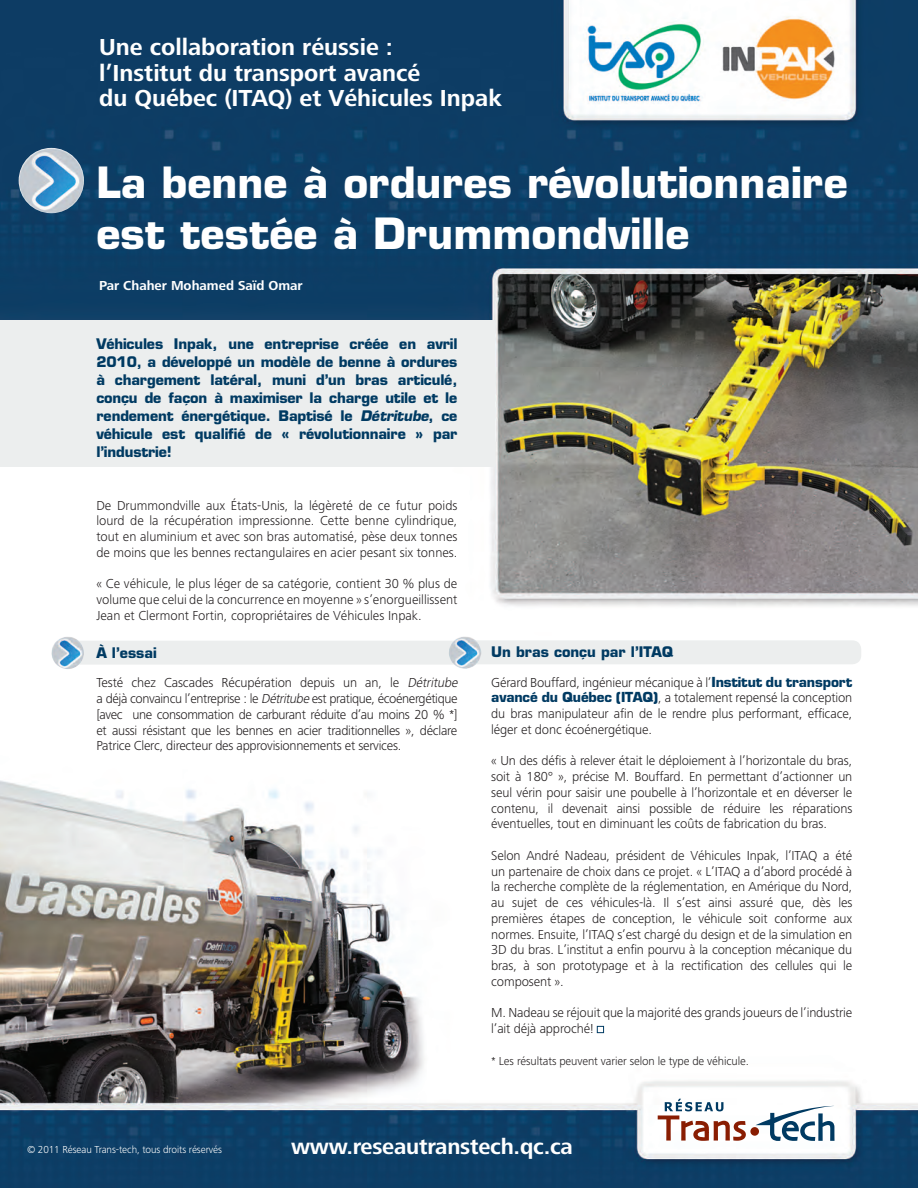
<style>
.page{position:relative;width:918px;height:1188px;background:#fff}
.page>*{position:absolute;margin:0;border:0;box-sizing:border-box;transform-origin:0 0}
.t1{font:700 42px/51px "Eurostile";color:#fff}
.t2{font:700 24px/25.5px "Frutiger Next LT";color:#fff}
.t3{font:700 22.5px "Frutiger Next LT";letter-spacing:-.01em;color:#fff}
.t4{font:700 14.25px/18px "Eurostile";letter-spacing:-.01em;color:#003a62;text-align:justify}
.t5{font:300 13.5px/15.8px "Frutiger Next LT";letter-spacing:-.01em;color:#231f20;text-align:justify}
.t6{font:700 13.5px "Frutiger Next LT";color:#fff}
.t7{font:300 12px "Frutiger Next LT";letter-spacing:-.01em;color:#231f20}
.t8{font:300 10.5px "Frutiger Next LT";letter-spacing:-.01em;color:#fff}
.s1{font-style:italic}
.s2{font-family:"Eurostile";font-weight:700;color:#003a62}
</style>
<div class="page">
<img style="left:0;top:0;width:918px;height:1188px">
<div style="left:0;top:320px;width:494px;height:147px;background:#eceeee"></div>
<div style="left:63px;top:641px;width:401px;height:24px;background:#eceeee;border-radius:9px"></div>
<div style="left:461px;top:640px;width:400px;height:24px;background:#eceeee;border-radius:9px"></div>
<svg style="left:755px;top:1106px;width:80px;height:35px"></svg>
<div style="left:750px;top:1127px;width:9px;height:9px;background:#891d02;border-radius:50%"></div>
<svg style="left:658px;top:1099px;width:88px;height:42px"></svg>
<div style="left:597px;top:1026px;width:7px;height:7px;border:1px solid #003a62"></div>
<img style="left:19px;top:148px;width:65px;height:65px;border-radius:32px">
<img style="left:51px;top:636px;width:33px;height:33px;border-radius:16px">
<img style="left:449px;top:636px;width:32px;height:33px;border-radius:16px">
<h2 class="t2" style="left:99px;top:35px;width:404px">Une collaboration réussie :<br>l’Institut du transport avancé<br>du Québec (ITAQ) et Véhicules Inpak</h2>
<h1 class="t1" style="left:96px;top:157px;width:753px">La benne à ordures révolutionnaire est testée à Drummondville</h1>
<p class="t6" style="left:99px;top:278px;width:205px">Par Chaher Mohamed Saïd Omar</p>
<p class="t4" style="left:96px;top:335px;width:363px">Véhicules Inpak, une entreprise créée en avril 2010, a développé un modèle de benne à ordures à chargement latéral, muni d’un bras articulé, conçu de façon à maximiser la charge utile et le rendement énergétique. Baptisé le <span class="s1">Détritube</span>, ce véhicule est qualifié de « révolutionnaire » par l’industrie!</p>
<p class="t5" style="left:96px;top:497px;width:363px">De Drummondville aux États-Unis, la légèreté de ce futur poids lourd de la récupération impressionne. Cette benne cylindrique, tout en aluminium et avec son bras automatisé, pèse deux tonnes de moins que les bennes rectangulaires en acier pesant six tonnes.</p>
<p class="t5" style="left:96px;top:576px;width:363px">« Ce véhicule, le plus léger de sa catégorie, contient 30 % plus de volume que celui de la concurrence en moyenne » s’enorgueillissent Jean et Clermont Fortin, copropriétaires de Véhicules Inpak.</p>
<p class="t4" style="left:96px;top:644px;width:62px">À l’essai</p>
<p class="t5" style="left:96px;top:675px;width:365px;text-align:left">Testé chez Cascades Récupération depuis un an, le <span class="s1">Détritube </span>a déjà convaincu l’entreprise : le <span class="s1">Détritube</span> est pratique, écoénergétique [avec une consommation de carburant réduite d’au moins 20 % *] et aussi résistant que les bennes en acier traditionnelles », déclare Patrice Clerc, directeur des approvisionnements et services.</p>
<p class="t4" style="left:491px;top:643px;width:184px">Un bras conçu par l’ITAQ</p>
<p class="t5" style="left:491px;top:674px;width:363px">Gérard Bouffard, ingénieur mécanique à l’<span class="s2">Institut du transport avancé du Québec (ITAQ)</span>, a totalement repensé la conception du bras manipulateur afin de le rendre plus performant, efficace, léger et donc écoénergétique.</p>
<p class="t5" style="left:491px;top:753px;width:363px">« Un des défis à relever était le déploiement à l’horizontale du bras, soit à 180° », précise M. Bouffard. En permettant d’actionner un seul vérin pour saisir une poubelle à l’horizontale et en déverser le contenu, il devenait ainsi possible de réduire les réparations éventuelles, tout en diminuant les coûts de fabrication du bras.</p>
<p class="t5" style="left:491px;top:847px;width:363px">Selon André Nadeau, président de Véhicules Inpak, l’ITAQ a été un partenaire de choix dans ce projet. « L’ITAQ a d’abord procédé à la recherche complète de la réglementation, en Amérique du Nord, au sujet de ces véhicules-là. Il s’est ainsi assuré que, dès les premières étapes de conception, le véhicule soit conforme aux normes. Ensuite, l’ITAQ s’est chargé du design et de la simulation en 3D du bras. L’institut a enfin pourvu à la conception mécanique du bras, à son prototypage et à la rectification des cellules qui le composent ».</p>
<p class="t5" style="left:491px;top:1005px;width:363px">M. Nadeau se réjouit que la majorité des grands joueurs de l’industrie l’ait déjà approché!</p>
<p class="t7" style="left:491px;top:1054px;width:259px">* Les résultats peuvent varier selon le type de véhicule.</p>
<p class="t8" style="left:27px;top:1144px;width:197px">© 2011 Réseau Trans-tech, tous droits réservés</p>
<h3 class="t3" style="left:291px;top:1134px;width:283px">www.reseautranstech.qc.ca</h3>
</div>
